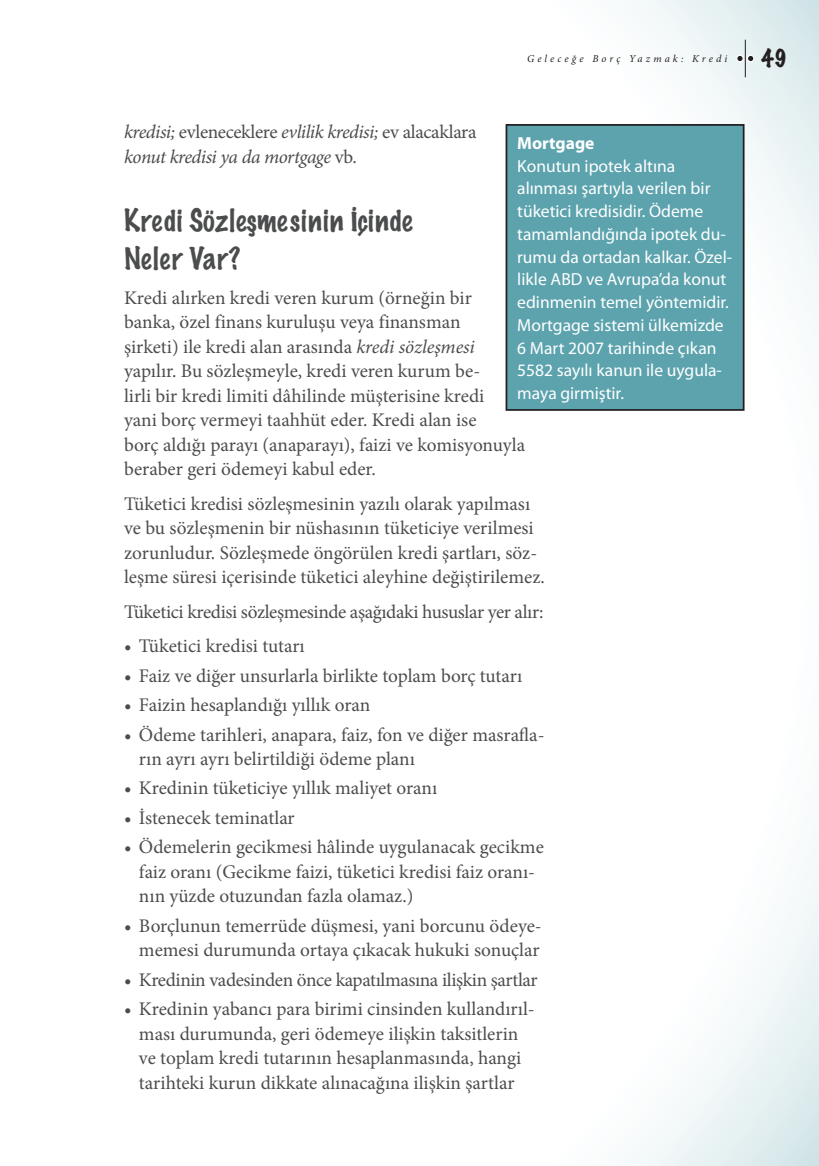
<style>
.page{position:relative;width:819px;height:1166px;background:#fff}
.page>*{position:absolute;margin:0;border:0;box-sizing:border-box;transform-origin:0 0}
.BSLK{font:100 28px/38.5px "Marker Felt";letter-spacing:.025em;color:#4b4c4d}
.t1{font:100 22.75px "Marker Felt";color:#231f20}
.GOVDE_METİN{font:19.25px/24.5px "Minion Pro";color:#4b4c4d}
.GOVDE_METİN-2{font:19.25px "Minion Pro";letter-spacing:-.02em;color:#4b4c4d}
.GOVDE_METİN-3{font:italic 19.25px/24.5px "Minion Pro";letter-spacing:-.03em;color:#4b4c4d}
.t2{font:17.5px/22.8px "Myriad Pro";color:#fff}
.t3{font:700 17.5px "Myriad Pro";color:#fff}
.t4{font:italic 10.5px "Minion Pro";letter-spacing:.295em;color:#231f20}
.s1{font-style:normal}
.s2{font-style:italic}
</style>
<div class="page">
<hr style="left:745px;top:40px;width:1px;height:37px;background:#231f20">
<div style="left:736px;top:55px;width:7px;height:7px;background:#231f20;border-radius:50%"></div>
<div style="left:736px;top:55px;width:7px;height:7px;border:1px solid #fff;border-radius:50%"></div>
<svg style="left:747px;top:55px;width:6px;height:7px"></svg>
<div style="left:746px;top:55px;width:8px;height:7px;border:1px solid #fff;border-radius:50%"></div>
<div style="left:506px;top:125px;width:237px;height:285px;background:#5ca3ae"></div>
<div style="left:505px;top:124px;width:239px;height:287px;border:2px solid #231f20"></div>
<p class="t4" style="left:527px;top:51px;width:202px">Geleceğe Borç Yazmak: Kredi</p>
<p class="t1" style="left:761px;top:40px;width:27px">49</p>
<p class="GOVDE_METİN-3" style="left:124px;top:120px;width:354px">kredisi; <span class="s1">evleneceklere</span> evlilik kredisi; <span class="s1">ev alacaklara </span>konut kredisi ya da mortgage <span class="s1">vb.</span></p>
<p class="BSLK" style="left:124px;top:200px;width:290px">Kredi Sözleşmesinin İçinde<br>Neler Var?</p>
<p class="GOVDE_METİN" style="left:124px;top:285px;width:402px">Kredi alırken kredi veren kurum (örneğin bir banka, özel finans kuruluşu veya finansman<br>şirketi) ile kredi alan arasında <span class="s2">kredi sözleşmesi </span>yapılır. Bu sözleşmeyle, kredi veren kurum be-<br>lirli bir kredi limiti dâhilinde müşterisine kredi<br>yani borç vermeyi taahhüt eder. Kredi alan ise<br>borç aldığı parayı (anaparayı), faizi ve komisyonuyla beraber geri ödemeyi kabul eder.</p>
<p class="GOVDE_METİN" style="left:124px;top:491px;width:422px">Tüketici kredisi sözleşmesinin yazılı olarak yapılması ve bu sözleşmenin bir nüshasının tüketiciye verilmesi zorunludur. Sözleşmede öngörülen kredi şartları, söz&shy;leşme süresi içerisinde tüketici aleyhine değiştirilemez.</p>
<p class="GOVDE_METİN-2" style="left:124px;top:599px;width:421px">Tüketici kredisi sözleşmesinde aşağıdaki hususlar yer alır:</p>
<p class="GOVDE_METİN" style="left:124px;top:634px;width:182px">• Tüketici kredisi tutarı</p>
<p class="GOVDE_METİN" style="left:124px;top:663px;width:400px">• Faiz ve diğer unsurlarla birlikte toplam borç tutarı</p>
<p class="GOVDE_METİN" style="left:124px;top:693px;width:248px">• Faizin hesaplandığı yıllık oran</p>
<p class="GOVDE_METİN" style="left:139px;top:722px;width:407px;text-indent:-15px">• Ödeme tarihleri, anapara, faiz, fon ve diğer masrafla&shy;rın ayrı ayrı belirtildiği ödeme planı</p>
<p class="GOVDE_METİN" style="left:124px;top:776px;width:314px">• Kredinin tüketiciye yıllık maliyet oranı</p>
<p class="GOVDE_METİN" style="left:124px;top:805px;width:172px">• İstenecek teminatlar</p>
<p class="GOVDE_METİN" style="left:139px;top:835px;width:406px;text-indent:-15px">• Ödemelerin gecikmesi hâlinde uygulanacak gecikme faiz oranı (Gecikme faizi, tüketici kredisi faiz oranı&shy;nın yüzde otuzundan fazla olamaz.)</p>
<p class="GOVDE_METİN" style="left:124px;top:913px;width:419px;text-align:right">• Borçlunun temerrüde düşmesi, yani borcunu ödeye&shy;memesi durumunda ortaya çıkacak hukuki sonuçlar</p>
<p class="GOVDE_METİN-2" style="left:124px;top:967px;width:415px">• Kredinin vadesinden önce kapatılmasına ilişkin şartlar</p>
<p class="GOVDE_METİN" style="left:124px;top:997px;width:412px;text-align:center">• Kredinin yabancı para birimi cinsinden kullandırıl&shy;ması durumunda, geri ödemeye ilişkin taksitlerin<br>ve toplam kredi tutarının hesaplanmasında, hangi tarihteki kurun dikkate alınacağına ilişkin şartlar</p>
<p class="t3" style="left:517px;top:132px;width:79px">Mortgage</p>
<p class="t2" style="left:517px;top:154px;width:216px">Konutun ipotek altına alınması şartıyla verilen bir tüketici kredisidir. Ödeme tamamlandığında ipotek du&shy;rumu da ortadan kalkar. Özel&shy;likle ABD ve Avrupa’da konut edinmenin temel yöntemidir.<br>Mortgage sistemi ülkemizde<br>6 Mart 2007 tarihinde çıkan<br>5582 sayılı kanun ile uygula&shy;maya girmiştir.</p>
</div>
